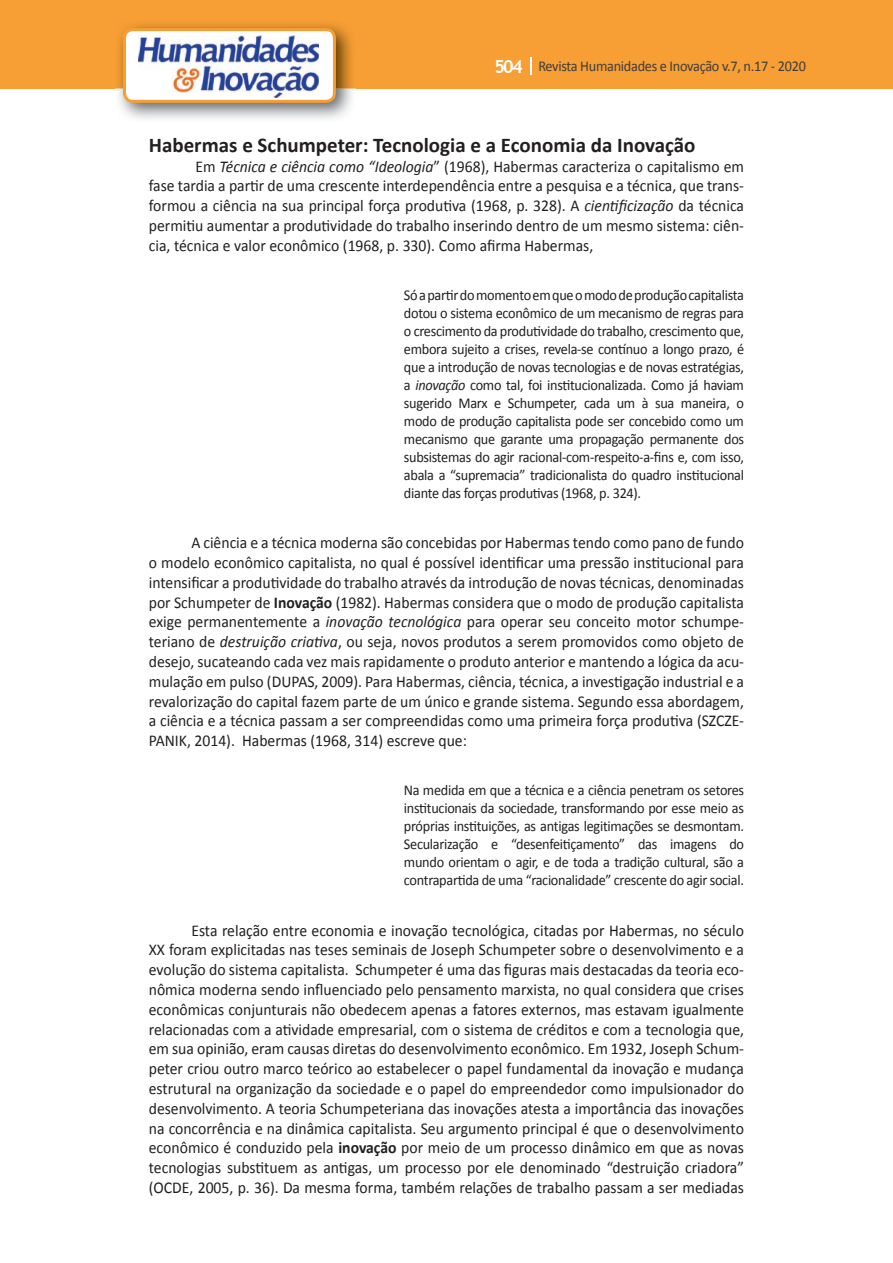
<style>
.page{position:relative;width:893px;height:1263px;background:#fff}
.page>*{position:absolute;margin:0;border:0;box-sizing:border-box;transform-origin:0 0}
.t1{font:700 21px "Calibri";color:#231f20}
.t2{font:16.5px/19.8px "Calibri";color:#231f20;text-align:justify;scale:.95 1}
.t3{font:15px/18px "Calibri";letter-spacing:-.02em;color:#231f20;text-align:justify;scale:.95 1}
.t4{font:15px "Calibri";letter-spacing:-.02em;color:#3e3e3f;scale:.95 1}
.s1{font-family:"Trebuchet MS";font-weight:700;font-size:18px;color:#fff}
.s2{font-style:italic}
.s3{font-weight:700}
</style>
<div class="page">
<div style="left:0;top:0;width:893px;height:88px;background:#f79e34"></div>
<svg style="left:530px;top:57px;width:2px;height:18px"></svg>
<img style="left:115px;top:24px;width:241px;height:95px">
<svg style="left:123px;top:28px;width:213px;height:75px"></svg>
<p class="t4" style="left:495px;top:57px;width:329px"><span class="s1">504</span> Revista Humanidades e Inovação v.7, n.17 - 2020</p>
<p class="t1" style="left:149px;top:131px;width:548px">Habermas e Schumpeter: Tecnologia e a Economia da Inovação</p>
<p class="t2" style="left:149px;top:156px;width:628px;text-indent:47px">Em <span class="s2">Técnica e ciência como “Ideologia</span>” (1968), Habermas caracteriza o capitalismo em fase tardia a partir de uma crescente interdependência entre a pesquisa e a técnica, que trans&shy;formou a ciência na sua principal força produtiva (1968, p. 328). A <span class="s2">cientificização</span> da técnica permitiu aumentar a produtividade do trabalho inserindo dentro de um mesmo sistema: ciên&shy;cia, técnica e valor econômico (1968, p. 330). Como afirma Habermas,</p>
<p class="t3" style="left:404px;top:286px;width:360px">Só a partir do momento em que o modo de produção capitalista dotou o sistema econômico de um mecanismo de regras para o crescimento da produtividade do trabalho, crescimento que, embora sujeito a crises, revela-se contínuo a longo prazo, é que a introdução de novas tecnologias e de novas estratégias, a <span class="s2">inovação</span> como tal, foi institucionalizada. Como já haviam sugerido Marx e Schumpeter, cada um à sua maneira, o modo de produção capitalista pode ser concebido como um mecanismo que garante uma propagação permanente dos subsistemas do agir racional-com-respeito-a-fins e, com isso, abala a “supremacia” tradicionalista do quadro institucional diante das forças produtivas (1968, p. 324).</p>
<p class="t2" style="left:149px;top:533px;width:628px;text-indent:43px">A ciência e a técnica moderna são concebidas por Habermas tendo como pano de fundo o modelo econômico capitalista, no qual é possível identificar uma pressão institucional para intensificar a produtividade do trabalho através da introdução de novas técnicas, denominadas por Schumpeter de <span class="s3">Inovação</span> (1982). Habermas considera que o modo de produção capitalista exige permanentemente a <span class="s2">inovação tecnológica</span> para operar seu conceito motor schumpe&shy;teriano de <span class="s2">destruição criativa</span>, ou seja, novos produtos a serem promovidos como objeto de desejo, sucateando cada vez mais rapidamente o produto anterior e mantendo a lógica da acu&shy;mulação em pulso (DUPAS, 2009). Para Habermas, ciência, técnica, a investigação industrial e a revalorização do capital fazem parte de um único e grande sistema. Segundo essa abordagem, a ciência e a técnica passam a ser compreendidas como uma primeira força produtiva (SZCZE-PANIK, 2014). Habermas (1968, 314) escreve que:</p>
<p class="t3" style="left:404px;top:781px;width:360px">Na medida em que a técnica e a ciência penetram os setores institucionais da sociedade, transformando por esse meio as próprias instituições, as antigas legitimações se desmontam.<br>Secularização e “desenfeitiçamento” das imagens do mundo orientam o agir, e de toda a tradição cultural, são a contrapartida de uma “racionalidade” crescente do agir social.</p>
<p class="t2" style="left:149px;top:920px;width:628px;text-indent:43px">Esta relação entre economia e inovação tecnológica, citadas por Habermas, no século XX foram explicitadas nas teses seminais de Joseph Schumpeter sobre o desenvolvimento e a evolução do sistema capitalista. Schumpeter é uma das figuras mais destacadas da teoria eco&shy;nômica moderna sendo influenciado pelo pensamento marxista, no qual considera que crises econômicas conjunturais não obedecem apenas a fatores externos, mas estavam igualmente relacionadas com a atividade empresarial, com o sistema de créditos e com a tecnologia que, em sua opinião, eram causas diretas do desenvolvimento econômico. Em 1932, Joseph Schum&shy;peter criou outro marco teórico ao estabelecer o papel fundamental da inovação e mudança estrutural na organização da sociedade e o papel do empreendedor como impulsionador do desenvolvimento. A teoria Schumpeteriana das inovações atesta a importância das inovações na concorrência e na dinâmica capitalista. Seu argumento principal é que o desenvolvimento econômico é conduzido pela <span class="s3">inovação</span> por meio de um processo dinâmico em que as novas tecnologias substituem as antigas, um processo por ele denominado “destruição criadora” (OCDE, 2005, p. 36). Da mesma forma, também relações de trabalho passam a ser mediadas</p>
</div>
